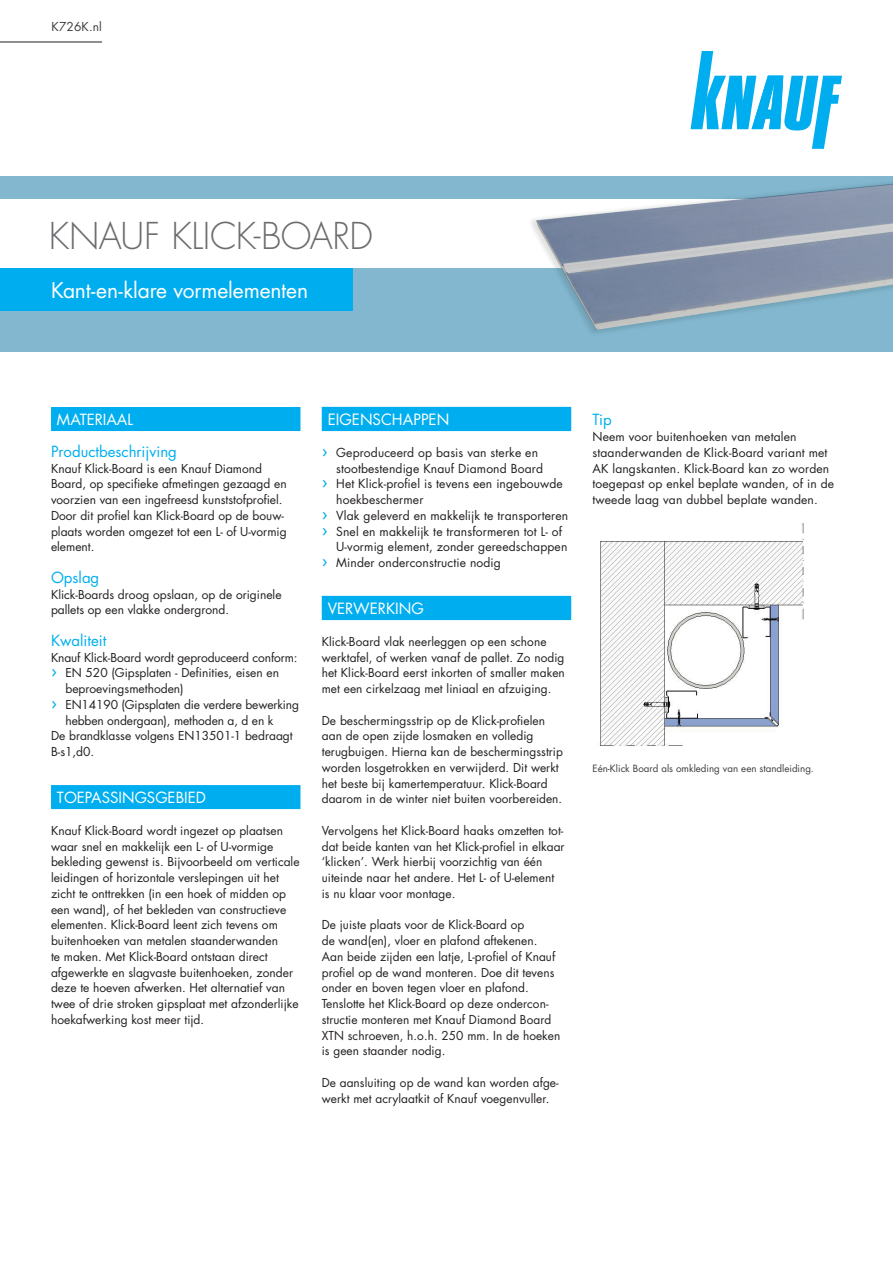
<style>
.page{position:relative;width:893px;height:1263px;background:#fff}
.page>*{position:absolute;margin:0;border:0;box-sizing:border-box;transform-origin:0 0}
.t1{font:300 36px "Futura Std";letter-spacing:-.01em;color:#6c6d70}
.t2{font:21px "Futura Std";letter-spacing:-.005em;color:#fff}
.t3{font:15.15px "Futura Std";color:#fff}
.t4{font:15px "Futura Std";color:#00aeef}
.t5{font:15px "Futura Std";color:#fff}
.t6{font:12.15px "Futura Std";letter-spacing:.01em;color:#231f20}
.t7{font:12px/15.8px "Futura Std";letter-spacing:.005em;color:#231f20}
.t8{font:12px "Futura Std";letter-spacing:.01em;color:#3e3e3f}
.t9{font:9.75px "Futura Std";color:#3e3e3f}
.s1{font-size:18px;color:#00aeef}
</style>
<div class="page">
<div style="left:0;top:176px;width:893px;height:176px;background:#82b7cf"></div>
<svg style="left:691px;top:51px;width:151px;height:98px"></svg>
<div style="left:51px;top:407px;width:249px;height:24px;background:#00aeef"></div>
<div style="left:51px;top:785px;width:249px;height:24px;background:#00aeef"></div>
<div style="left:322px;top:407px;width:249px;height:24px;background:#00aeef"></div>
<div style="left:322px;top:596px;width:249px;height:24px;background:#00aeef"></div>
<div style="left:0;top:268px;width:353px;height:43px;background:#00aeef"></div>
<div style="left:0;top:200px;width:869px;height:68px;background:#fff"></div>
<hr style="left:0;top:42px;width:102px;height:1px;background:#231f20">
<img style="left:537px;top:185px;width:356px;height:145px">
<img style="left:600px;top:523px;width:204px;height:223px">
<p class="t8" style="left:52px;top:19px;width:52px">K726K.nl</p>
<h1 class="t1" style="left:49px;top:214px;width:326px">KNAUF KLICK-BOARD</h1>
<h2 class="t2" style="left:51px;top:277px;width:259px">Kant-en-klare vormelementen</h2>
<p class="t5" style="left:57px;top:410px;width:78px">MATERIAAL</p>
<p class="t4" style="left:51px;top:442px;width:127px">Productbeschrijving</p>
<p class="t7" style="left:51px;top:460px;width:237px">Knauf Klick-Board is een Knauf Diamond Board, op specifieke afmetingen gezaagd en voorzien van een ingefreesd kunststofprofiel.<br>Door dit profiel kan Klick-Board op de bouw&shy;plaats worden omgezet tot een L- of U-vormig element.</p>
<p class="t4" style="left:51px;top:568px;width:50px">Opslag</p>
<p class="t7" style="left:51px;top:586px;width:232px">Klick-Boards droog opslaan, op de originele pallets op een vlakke ondergrond.</p>
<p class="t4" style="left:51px;top:631px;width:57px">Kwaliteit</p>
<p class="t7" style="left:51px;top:649px;width:248px">Knauf Klick-Board wordt geproduceerd conform:</p>
<p class="t7" style="left:51px;top:665px;width:229px"><span class="s1">›</span> EN 520 (Gipsplaten - Definities, eisen en</p>
<p class="t7" style="left:65px;top:681px;width:120px">beproevingsmethoden)</p>
<p class="t7" style="left:51px;top:697px;width:250px"><span class="s1">›</span> EN14190 (Gipsplaten die verdere bewerking</p>
<p class="t7" style="left:65px;top:712px;width:210px">hebben ondergaan), methoden a, d en k</p>
<p class="t7" style="left:51px;top:728px;width:243px">De brandklasse volgens EN13501-1 bedraagt</p>
<p class="t7" style="left:51px;top:744px;width:45px">B-s1,d0.</p>
<p class="t5" style="left:57px;top:788px;width:150px">TOEPASSINGSGEBIED</p>
<p class="t7" style="left:51px;top:823px;width:250px">Knauf Klick-Board wordt ingezet op plaatsen waar snel en makkelijk een L- of U-vormige bekleding gewenst is. Bijvoorbeeld om verticale leidingen of horizontale verslepingen uit het zicht te onttrekken (in een hoek of midden op een wand), of het bekleden van constructieve elementen. Klick-Board leent zich tevens om buitenhoeken van metalen staanderwanden<br>te maken. Met Klick-Board ontstaan direct afgewerkte en slagvaste buitenhoeken, zonder deze te hoeven afwerken. Het alternatief van twee of drie stroken gipsplaat met afzonderlijke hoekafwerking kost meer tijd.</p>
<p class="t3" style="left:328px;top:410px;width:123px">EIGENSCHAPPEN</p>
<p class="t6" style="left:322px;top:445px;width:218px"><span class="s1">›</span> Geproduceerd op basis van sterke en</p>
<p class="t6" style="left:336px;top:460px;width:208px">stootbestendige Knauf Diamond Board</p>
<p class="t6" style="left:322px;top:476px;width:243px"><span class="s1">›</span> Het Klick-profiel is tevens een ingebouwde</p>
<p class="t6" style="left:336px;top:492px;width:89px">hoekbeschermer</p>
<p class="t6" style="left:322px;top:508px;width:248px"><span class="s1">›</span> Vlak geleverd en makkelijk te transporteren</p>
<p class="t6" style="left:322px;top:523px;width:242px"><span class="s1">›</span> Snel en makkelijk te transformeren tot L- of</p>
<p class="t6" style="left:336px;top:539px;width:233px">U-vormig element, zonder gereedschappen</p>
<p class="t6" style="left:322px;top:555px;width:181px"><span class="s1">›</span> Minder onderconstructie nodig</p>
<p class="t3" style="left:328px;top:599px;width:98px">VERWERKING</p>
<p class="t7" style="left:322px;top:634px;width:245px">Klick-Board vlak neerleggen op een schone werktafel, of werken vanaf de pallet. Zo nodig het Klick-Board eerst inkorten of smaller maken met een cirkelzaag met liniaal en afzuiging.</p>
<p class="t7" style="left:322px;top:712px;width:243px">De beschermingsstrip op de Klick-profielen aan de open zijde losmaken en volledig terugbuigen. Hierna kan de beschermingsstrip worden losgetrokken en verwijderd. Dit werkt het beste bij kamertemperatuur. Klick-Board daarom in de winter niet buiten voorbereiden.</p>
<p class="t7" style="left:322px;top:823px;width:244px">Vervolgens het Klick-Board haaks omzetten tot&shy;dat beide kanten van het Klick-profiel in elkaar ‘klicken’. Werk hierbij voorzichtig van één uiteinde naar het andere. Het L- of U-element is nu klaar voor montage.</p>
<p class="t7" style="left:322px;top:917px;width:240px">De juiste plaats voor de Klick-Board op<br>de wand(en), vloer en plafond aftekenen.<br>Aan beide zijden een latje, L-profiel of Knauf profiel op de wand monteren. Doe dit tevens onder en boven tegen vloer en plafond.<br>Tenslotte het Klick-Board op deze ondercon&shy;structie monteren met Knauf Diamond Board XTN schroeven, h.o.h. 250 mm. In de hoeken is geen staander nodig.</p>
<p class="t7" style="left:322px;top:1075px;width:238px">De aansluiting op de wand kan worden afge&shy;werkt met acrylaatkit of Knauf voegenvuller.</p>
<p class="t4" style="left:592px;top:410px;width:21px">Tip</p>
<p class="t7" style="left:592px;top:429px;width:243px">Neem voor buitenhoeken van metalen staanderwanden de Klick-Board variant met AK langskanten. Klick-Board kan zo worden toegepast op enkel beplate wanden, of in de tweede laag van dubbel beplate wanden.</p>
<p class="t9" style="left:592px;top:762px;width:223px">Eén-Klick Board als omkleding van een standleiding.</p>
</div>
